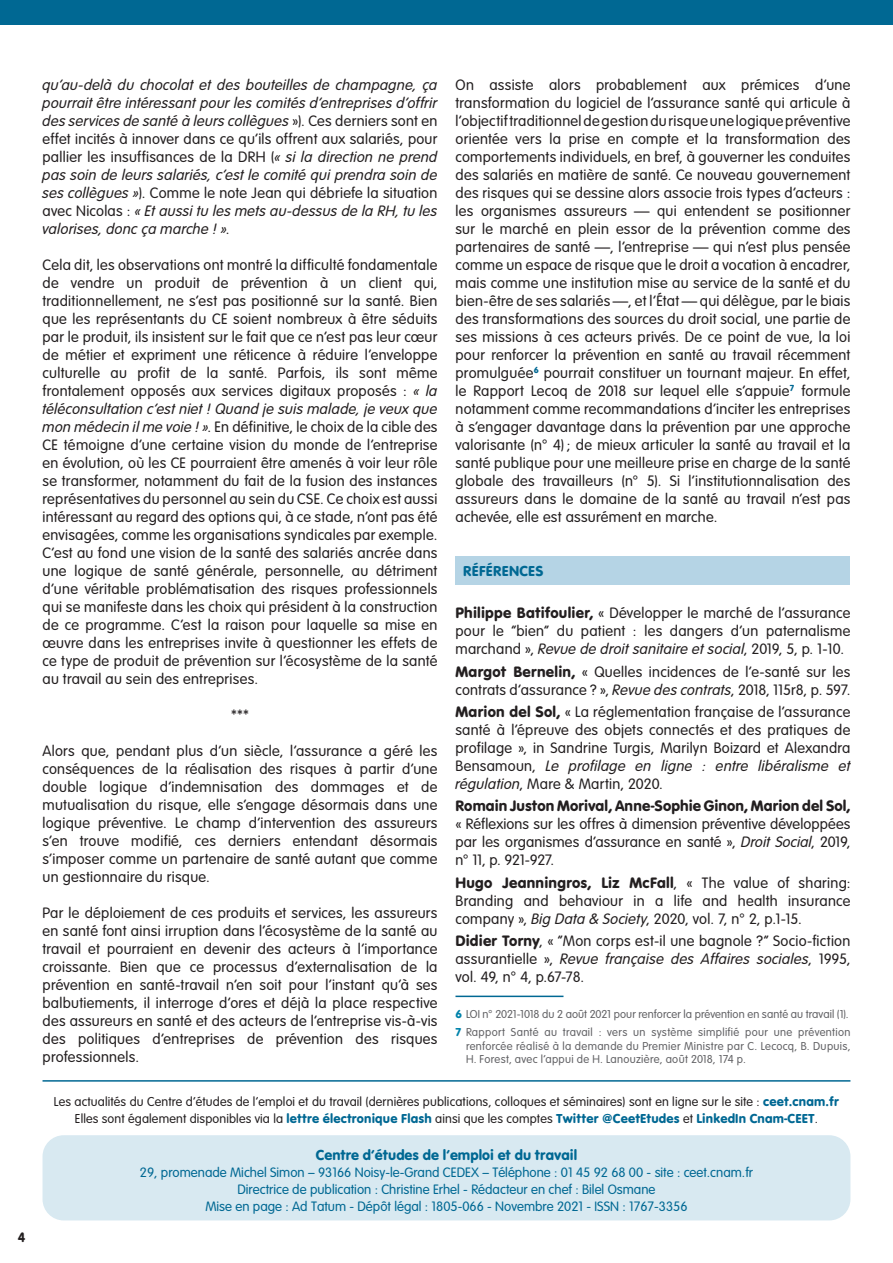
<style>
.page{position:relative;width:893px;height:1263px;background:#fff}
.page>*{position:absolute;margin:0;border:0;box-sizing:border-box;transform-origin:0 0}
.t1{font:15.75px/18px "VAG Rundschrift D Light";letter-spacing:.015em;color:#231f20;text-align:justify}
.t2{font:italic 15.75px/18px "VAG Rundschrift D Light";letter-spacing:.02em;color:#231f20;text-align:justify}
.t3{font:15px "VAG Rundschrift D Regular";color:#006893}
.t4{font:14.25px "VAG Rundschrift D Light";color:#006893}
.t5{font:14.25px "VAG Rundschrift D Regular";color:#231f20}
.t6{font:13.5px "VAG Rundschrift D Light";letter-spacing:.01em;color:#231f20}
.t7{font:13.5px "VAG Rundschrift D Regular";letter-spacing:.01em;color:#006893}
.t8{font:12px/13.5px "VAG Rundschrift D Light";letter-spacing:.01em;color:#636366;text-align:justify}
.s1{font-style:normal}
.s2{font-style:italic}
.s3{font-family:"VAG Rundschrift D Regular"}
.s4{font-family:"VAG Rundschrift D Regular";color:#0183ab}
.s5{font-family:"VAG Rundschrift D Regular";color:#006893}
.s6{font-family:"VAG Rundschrift D Light";color:#231f20}
</style>
<div class="page">
<div style="left:455px;top:556px;width:395px;height:28px;background:#b5d4e5"></div>
<hr style="left:455px;top:995px;width:108px;height:2px;background:#006893">
<div style="left:0;top:0;width:893px;height:24px;background:#006893"></div>
<div style="left:43px;top:1135px;width:807px;height:85px;background:#d8e9f1;border-radius:21px"></div>
<hr style="left:43px;top:1080px;width:807px;height:2px;background:#006893">
<p class="t5" style="left:18px;top:1225px;width:9px">4</p>
<p class="t2" style="left:43px;top:75px;width:396px">qu’au-delà du chocolat et des bouteilles de champagne, ça pourrait être intéressant pour les comités d’entreprises d’offrir des services de santé à leurs collègues <span class="s1">»). Ces derniers sont en effet incités à innover dans ce qu’ils offrent aux salariés, pour pallier les insuffisances de la DRH (</span>« si la direction ne prend pas soin de leurs salariés, c’est le comité qui prendra soin de ses collègues »<span class="s1">). Comme le note Jean qui débriefe la situation avec Nicolas :</span> « Et aussi tu les mets au-dessus de la RH, tu les valorises, donc ça marche ! »<span class="s1">.</span></p>
<p class="t1" style="left:43px;top:255px;width:396px">Cela dit, les observations ont montré la difficulté fondamentale de vendre un produit de prévention à un client qui, traditionnellement, ne s’est pas positionné sur la santé. Bien que les représentants du CE soient nombreux à être séduits par le produit, ils insistent sur le fait que ce n’est pas leur cœur de métier et expriment une réticence à réduire l’enveloppe culturelle au profit de la santé. Parfois, ils sont même frontalement opposés aux services digitaux proposés : <span class="s2">« la téléconsultation c’est niet ! Quand je suis malade, je veux que mon médecin il me voie ! »</span>. En définitive, le choix de la cible des CE témoigne d’une certaine vision du monde de l’entreprise en évolution, où les CE pourraient être amenés à voir leur rôle se transformer, notamment du fait de la fusion des instances représentatives du personnel au sein du CSE. Ce choix est aussi intéressant au regard des options qui, à ce stade, n’ont pas été envisagées, comme les organisations syndicales par exemple.<br>C’est au fond une vision de la santé des salariés ancrée dans une logique de santé générale, personnelle, au détriment d’une véritable problématisation des risques professionnels qui se manifeste dans les choix qui président à la construction de ce programme. C’est la raison pour laquelle sa mise en œuvre dans les entreprises invite à questionner les effets de ce type de produit de prévention sur l’écosystème de la santé au travail au sein des entreprises.</p>
<p class="t1" style="left:231px;top:705px;width:19px">***</p>
<p class="t1" style="left:43px;top:741px;width:396px">Alors que, pendant plus d’un siècle, l’assurance a géré les conséquences de la réalisation des risques à partir d’une double logique d’indemnisation des dommages et de mutualisation du risque, elle s’engage désormais dans une logique préventive. Le champ d’intervention des assureurs s’en trouve modifié, ces derniers entendant désormais s’imposer comme un partenaire de santé autant que comme un gestionnaire du risque.</p>
<p class="t1" style="left:43px;top:903px;width:396px">Par le déploiement de ces produits et services, les assureurs en santé font ainsi irruption dans l’écosystème de la santé au travail et pourraient en devenir des acteurs à l’importance croissante. Bien que ce processus d’externalisation de la prévention en santé-travail n’en soit pour l’instant qu’à ses balbutiements, il interroge d’ores et déjà la place respective des assureurs en santé et des acteurs de l’entreprise vis-à-vis des politiques d’entreprises de prévention des risques professionnels.</p>
<p class="t1" style="left:455px;top:75px;width:396px">On assiste alors probablement aux prémices d’une transformation du logiciel de l’assurance santé qui articule à l’objectif traditionnel de gestion du risque une logique préventive orientée vers la prise en compte et la transformation des comportements individuels, en bref, à gouverner les conduites des salariés en matière de santé. Ce nouveau gouvernement des risques qui se dessine alors associe trois types d’acteurs : les organismes assureurs — qui entendent se positionner sur le marché en plein essor de la prévention comme des partenaires de santé —, l’entreprise — qui n’est plus pensée comme un espace de risque que le droit a vocation à encadrer, mais comme une institution mise au service de la santé et du bien-être de ses salariés —, et l’État — qui délègue, par le biais des transformations des sources du droit social, une partie de ses missions à ces acteurs privés. De ce point de vue, la loi pour renforcer la prévention en santé au travail récemment promulguée<sup>6</sup> pourrait constituer un tournant majeur. En effet, le Rapport Lecoq de 2018 sur lequel elle s’appuie<sup>7</sup> formule notamment comme recommandations d’inciter les entreprises à s’engager davantage dans la prévention par une approche valorisante (n° 4) ; de mieux articuler la santé au travail et la santé publique pour une meilleure prise en charge de la santé globale des travailleurs (n° 5). Si l’institutionnalisation des assureurs dans le domaine de la santé au travail n’est pas achevée, elle est assurément en marche.</p>
<p class="t3" style="left:463px;top:558px;width:82px">RÉFÉRENCES</p>
<p class="t1" style="left:455px;top:603px;width:396px"><span class="s3">Philippe Batifoulier,</span> « Développer le marché de l’assurance pour le “bien” du patient : les dangers d’un paternalisme marchand », <span class="s2">Revue de droit sanitaire et social</span>, 2019, 5, p. 1-10.</p>
<p class="t1" style="left:455px;top:661px;width:396px"><span class="s3">Margot Bernelin,</span> « Quelles incidences de l’e-santé sur les contrats d’assurance ? », <span class="s2">Revue des contrats</span>, 2018, 115r8, p. 597.</p>
<p class="t1" style="left:455px;top:701px;width:396px"><span class="s3">Marion del Sol,</span> « La réglementation française de l’assurance santé à l’épreuve des objets connectés et des pratiques de profilage », in Sandrine Turgis, Marilyn Boizard et Alexandra Bensamoun, <span class="s2">Le profilage en ligne : entre libéralisme et régulation</span>, Mare &amp; Martin, 2020.</p>
<p class="t1" style="left:455px;top:796px;width:396px"><span class="s3">Romain Juston Morival, Anne-Sophie Ginon, Marion del Sol, </span>« Réflexions sur les offres à dimension préventive développées par les organismes d’assurance en santé », <span class="s2">Droit Social</span>, 2019, n° 11, p. 921-927.</p>
<p class="t1" style="left:455px;top:872px;width:396px"><span class="s3">Hugo Jeanningros, Liz McFall</span>, « The value of sharing:<br>Branding and behaviour in a life and health insurance company », <span class="s2">Big Data &amp; Society</span>, 2020, vol. 7, n° 2, p.1-15.</p>
<p class="t1" style="left:455px;top:930px;width:396px"><span class="s3">Didier Torny</span>, « “Mon corps est-il une bagnole ?” Socio-fiction assurantielle », <span class="s2">Revue française des Affaires sociales</span>, 1995, vol. 49, n° 4, p.67-78.</p>
<p class="t8" style="left:455px;top:1007px;width:395px"><span class="s4">6</span> LOI n° 2021-1018 du 2 août 2021 pour renforcer la prévention en santé au travail (1).</p>
<p class="t8" style="left:466px;top:1024px;width:386px;text-indent:-10px"><span class="s4">7</span> Rapport Santé au travail : vers un système simplifié pour une prévention renforcée réalisé à la demande du Premier Ministre par C. Lecocq, B. Dupuis, H. Forest, avec l’appui de H. Lanouzière, août 2018, 174 p.</p>
<p class="t6" style="left:54px;top:1092px;width:787px">Les actualités du Centre d’études de l’emploi et du travail (dernières publications, colloques et séminaires) sont en ligne sur le site : <span class="s5">ceet.cnam.fr</span></p>
<p class="t7" style="left:75px;top:1106px;width:745px"><span class="s6">Elles sont également disponibles via la</span> lettre électronique Flash <span class="s6">ainsi que les comptes</span> Twitter @CeetEtudes <span class="s6">et</span> LinkedIn Cnam-CEET<span class="s6">.</span></p>
<p class="t3" style="left:316px;top:1142px;width:263px">Centre d’études de l’emploi et du travail</p>
<p class="t4" style="left:140px;top:1161px;width:614px">29, promenade Michel Simon – 93166 Noisy-le-Grand CEDEX – Téléphone : 01 45 92 68 00 - site : ceet.cnam.fr</p>
<p class="t4" style="left:238px;top:1178px;width:419px">Directrice de publication : Christine Erhel - Rédacteur en chef : Bilel Osmane</p>
<p class="t4" style="left:205px;top:1195px;width:484px">Mise en page : Ad Tatum - Dépôt légal : 1805-066 - Novembre 2021 - ISSN : 1767-3356</p>
</div>
